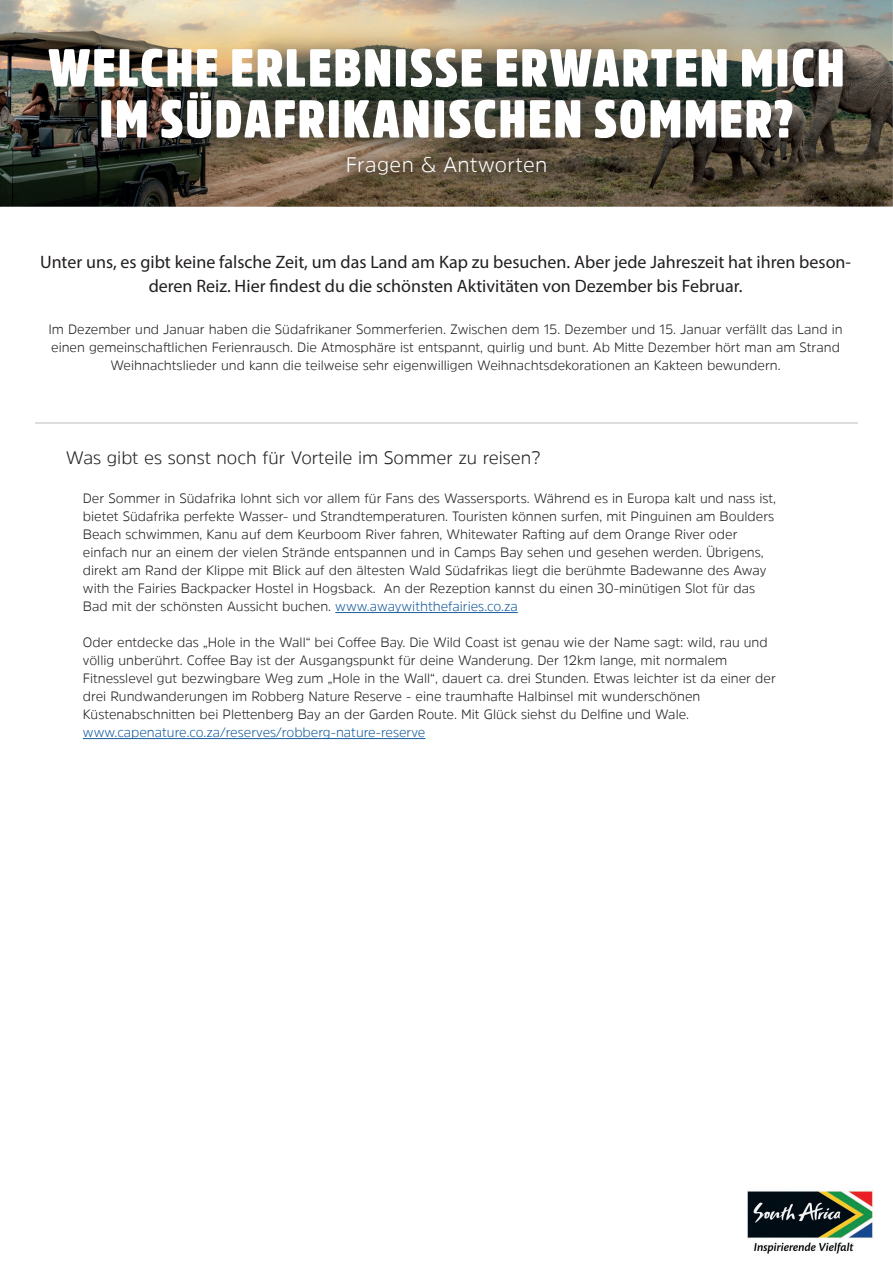
<style>
.page{position:relative;width:893px;height:1263px;background:#fff}
.page>*{position:absolute;margin:0;border:0;box-sizing:border-box;transform-origin:0 0}
.t1{font:900 52.8px/51px "Amsi Pro Cond";letter-spacing:.035em;color:#fff;text-align:center}
.t2{font:300 21px "Amsi Pro";letter-spacing:.02em;color:#fff}
.t3{font:18px/24px "Myriad Pro";color:#231f20;text-align:center}
.t4{font:300 18px "Amsi Pro";color:#231f20}
.t5{font:300 13.5px/18px "Amsi Pro";color:#231f20}
.t6{font:300 13.5px "Amsi Pro";color:#175d9e}
.s1{color:#175d9e}
</style>
<div class="page">
<img style="left:0;top:0;width:893px;height:1254px">
<img style="left:35px;top:422px;width:823px;height:1px">
<hr style="left:335px;top:612px;width:183px;height:1px;background:#175d9e">
<hr style="left:83px;top:738px;width:342px;height:1px;background:#175d9e">
<h1 class="t1" style="left:48px;top:42px;width:798px">WELCHE ERLEBNISSE ERWARTEN MICH<br>IM SÜDAFRIKANISCHEN SOMMER?</h1>
<h2 class="t2" style="left:346px;top:154px;width:203px">Fragen &amp; Antworten</h2>
<h3 class="t3" style="left:40px;top:249px;width:812px">Unter uns, es gibt keine falsche Zeit, um das Land am Kap zu besuchen. Aber jede Jahreszeit hat ihren beson&shy;deren Reiz. Hier findest du die schönsten Aktivitäten von Dezember bis Februar.</h3>
<p class="t5" style="left:48px;top:320px;width:796px;text-align:center">Im Dezember und Januar haben die Südafrikaner Sommerferien. Zwischen dem 15. Dezember und 15. Januar verfällt das Land in einen gemeinschaﬞlichen Ferienrausch. Die Atmosphäre ist entspannt, quirlig und bunt. Ab Miמּe Dezember hört man am Strand<br>Weihnachtslieder und kann die teilweise sehr eigenwilligen Weihnachtsdekorationen an Kakteen bewundern.</p>
<h3 class="t4" style="left:66px;top:448px;width:476px">Was gibt es sonst noch für Vorteile im Sommer zu reisen?</h3>
<p class="t5" style="left:83px;top:490px;width:695px">Der Sommer in Südafrika lohnt sich vor allem für Fans des Wassersports. Während es in Europa kalt und nass ist, bietet Südafrika perfekte Wasser- und Strandtemperaturen. Touristen können surfen, mit Pinguinen am Boulders Beach schwimmen, Kanu auf dem Keurboom River fahren, Whitewater Raﬞing auf dem Orange River oder einfach nur an einem der vielen Strände entspannen und in Camps Bay sehen und gesehen werden. Übrigens, direkt am Rand der Klippe mit Blick auf den ältesten Wald Südafrikas liegt die berühmte Badewanne des Away with the Fairies Backpacker Hostel in Hogsback. An der Rezeption kannst du einen 30-minütigen Slot für das Bad mit der schönsten Aussicht buchen. <span class="s1">www.awaywiththefairies.co.za</span></p>
<p class="t5" style="left:83px;top:634px;width:694px">Oder entdecke das „Hole in the Wall“ bei Coffee Bay. Die Wild Coast ist genau wie der Name sagt: wild, rau und völlig unberührt. Coffee Bay ist der Ausgangspunkt für deine Wanderung. Der 12km lange, mit normalem Fitnesslevel gut bezwingbare Weg zum „Hole in the Wall“, dauert ca. drei Stunden. Etwas leichter ist da einer der drei Rundwanderungen im Robberg Nature Reserve - eine traumhaﬞe Halbinsel mit wunderschönen Küstenabschniמּen bei Pleמּenberg Bay an der Garden Route. Mit Glück siehst du Delfine und Wale.</p>
<p class="t6" style="left:83px;top:726px;width:344px">www.capenature.co.za/reserves/robberg-nature-reserve</p>
</div>
